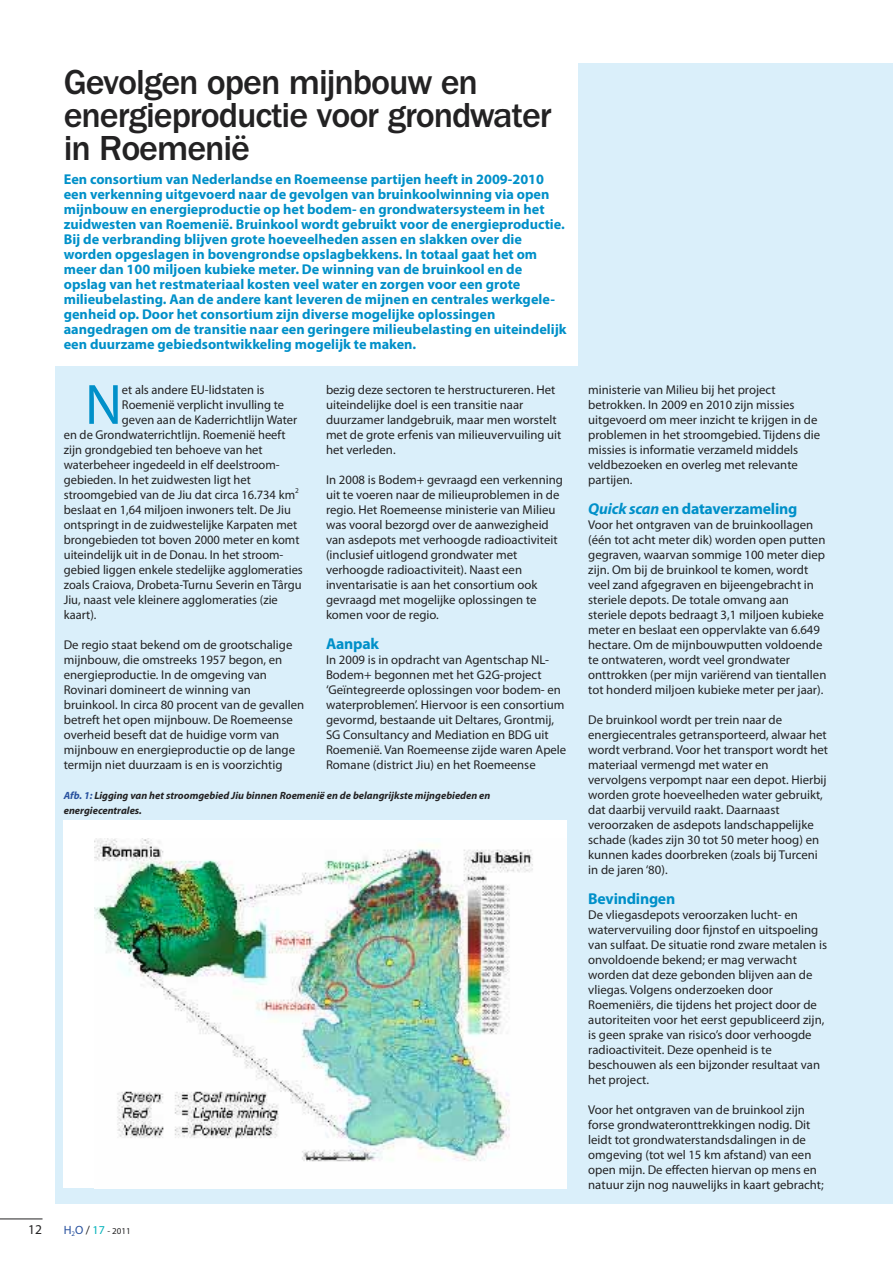
<style>
.page{position:relative;width:893px;height:1263px;background:#fff}
.page>*{position:absolute;margin:0;border:0;box-sizing:border-box;transform-origin:0 0}
.t1{font:57.3px "Myriad Pro";color:#0090c9}
.t2{font:500 36px/33px "ITC Franklin Gothic Std";letter-spacing:-.03em;color:#232223}
.t3{font:700 15.75px "Myriad Pro";letter-spacing:-.015em;color:#0090c9}
.t4{font:700 14.25px/15px "Myriad Pro";color:#0090c9}
.t5{font:13.5px "Myriad Pro";color:#232223}
.t6{font:12.75px/15px "Myriad Pro";color:#232223}
.t7{font:italic 700 10.5px/15px "Myriad Pro";color:#232223}
.t8{font:9px "Myriad Pro";color:#232223}
.s1{color:#28519e}
.s2{font-size:12px;color:#28519e}
.s3{font-size:12px}
.s4{font-size:12px;color:#00b2ba}
.s5{font-style:italic}
</style>
<div class="page">
<div style="left:55px;top:64px;width:838px;height:1140px;background:#daeffa"></div>
<div style="left:0;top:0;width:578px;height:366px;background:#fff"></div>
<div style="left:64px;top:821px;width:503px;height:367px;background:#fff"></div>
<img style="left:94px;top:839px;width:439px;height:323px">
<hr style="left:0;top:1219px;width:43px;height:1px;background:#232223">
<h2 class="t2" style="left:64px;top:69px;width:489px">Gevolgen open mijnbouw en energieproductie voor grondwater in Roemenië</h2>
<p class="t4" style="left:64px;top:173px;width:504px">Een consortium van Nederlandse en Roemeense partijen heeft in 2009-2010 een verkenning uitgevoerd naar de gevolgen van bruinkoolwinning via open mijnbouw en energieproductie op het bodem- en grondwatersysteem in het zuidwesten van Roemenië. Bruinkool wordt gebruikt voor de energieproductie.<br>Bij de verbranding blijven grote hoeveelheden assen en slakken over die worden opgeslagen in bovengrondse opslagbekkens. In totaal gaat het om meer dan 100 miljoen kubieke meter. De winning van de bruinkool en de opslag van het restmateriaal kosten veel water en zorgen voor een grote milieubelasting. Aan de andere kant leveren de mijnen en centrales werkgele&shy;genheid op. Door het consortium zijn diverse mogelijke oplossingen aangedragen om de transitie naar een geringere milieubelasting en uiteindelijk een duurzame gebiedsontwikkeling mogelijk te maken.</p>
<h1 class="t1" style="left:85px;top:383px;width:38px">N</h1>
<p class="t6" style="left:122px;top:383px;width:144px">et als andere EU-lidstaten is</p>
<p class="t6" style="left:326px;top:383px;width:237px">bezig deze sectoren te herstructureren. Het uiteindelijke doel is een transitie naar duurzamer landgebruik, maar men worstelt met de grote erfenis van milieuvervuiling uit het verleden.</p>
<p class="t6" style="left:326px;top:473px;width:238px">In 2008 is Bodem+ gevraagd een verkenning uit te voeren naar de milieuproblemen in de regio. Het Roemeense ministerie van Milieu was vooral bezorgd over de aanwezigheid van asdepots met verhoogde radioactiviteit (inclusief uitlogend grondwater met verhoogde radioactiviteit). Naast een inventarisatie is aan het consortium ook gevraagd met mogelijke oplossingen te komen voor de regio.</p>
<p class="t3" style="left:326px;top:638px;width:54px">Aanpak</p>
<p class="t6" style="left:326px;top:653px;width:242px">In 2009 is in opdracht van Agentschap NL-Bodem+ begonnen met het G2G-project ‘Geïntegreerde oplossingen voor bodem- en waterproblemen’. Hiervoor is een consortium gevormd, bestaande uit Deltares, Grontmij, SG Consultancy and Mediation en BDG uit Roemenië. Van Roemeense zijde waren Apele Romane (district Jiu) en het Roemeense</p>
<p class="t6" style="left:122px;top:398px;width:164px">Roemenië verplicht invulling te</p>
<p class="t6" style="left:122px;top:413px;width:177px">geven aan de Kaderrichtlijn Water</p>
<p class="t6" style="left:64px;top:428px;width:223px">en de Grondwaterrichtlijn. Roemenië heeft</p>
<p class="t6" style="left:64px;top:443px;width:200px">zijn grondgebied ten behoeve van het</p>
<p class="t6" style="left:64px;top:458px;width:217px">waterbeheer ingedeeld in elf deelstroom-</p>
<p class="t6" style="left:64px;top:473px;width:189px">gebieden. In het zuidwesten ligt het</p>
<p class="t6" style="left:64px;top:488px;width:237px">stroomgebied van de Jiu dat circa 16.734 km<sup>2</sup></p>
<p class="t6" style="left:64px;top:503px;width:229px">beslaat en 1,64 miljoen inwoners telt. De Jiu</p>
<p class="t6" style="left:64px;top:518px;width:235px">ontspringt in de zuidwestelijke Karpaten met</p>
<p class="t6" style="left:64px;top:533px;width:237px">brongebieden tot boven 2000 meter en komt</p>
<p class="t6" style="left:64px;top:548px;width:221px">uiteindelijk uit in de Donau. In het stroom-</p>
<p class="t6" style="left:64px;top:563px;width:241px">gebied liggen enkele stedelijke agglomeraties</p>
<p class="t6" style="left:64px;top:578px;width:239px">zoals Craiova, Drobeta-Turnu Severin en Târgu</p>
<p class="t6" style="left:64px;top:593px;width:216px">Jiu, naast vele kleinere agglomeraties (zie</p>
<p class="t6" style="left:64px;top:608px;width:34px">kaart).</p>
<p class="t6" style="left:64px;top:638px;width:242px">De regio staat bekend om de grootschalige mijnbouw, die omstreeks 1957 begon, en energieproductie. In de omgeving van Rovinari domineert de winning van bruinkool. In circa 80 procent van de gevallen betreft het open mijnbouw. De Roemeense overheid beseft dat de huidige vorm van mijnbouw en energieproductie op de lange termijn niet duurzaam is en is voorzichtig</p>
<p class="t7" style="left:64px;top:789px;width:428px"><span class="s1">Afb. 1:</span> Ligging van het stroomgebied Jiu binnen Roemenië en de belangrijkste mijngebieden en energiecentrales.</p>
<p class="t5" style="left:28px;top:1224px;width:15px">12</p>
<p class="t8" style="left:64px;top:1227px;width:68px"><span class="s2">H</span><sub>2</sub><span class="s2">O</span> <span class="s3">/</span> <span class="s4">17</span> - 2011</p>
<p class="t6" style="left:588px;top:383px;width:234px">ministerie van Milieu bij het project betrokken. In 2009 en 2010 zijn missies uitgevoerd om meer inzicht te krijgen in de problemen in het stroomgebied. Tijdens die missies is informatie verzameld middels veldbezoeken en overleg met relevante partijen.</p>
<p class="t3" style="left:588px;top:503px;width:211px"><span class="s5">Quick scan</span> en dataverzameling</p>
<p class="t6" style="left:588px;top:518px;width:240px">Voor het ontgraven van de bruinkoollagen (één tot acht meter dik) worden open putten gegraven, waarvan sommige 100 meter diep zijn. Om bij de bruinkool te komen, wordt veel zand afgegraven en bijeengebracht in steriele depots. De totale omvang aan steriele depots bedraagt 3,1 miljoen kubieke meter en beslaat een oppervlakte van 6.649 hectare. Om de mijnbouwputten voldoende te ontwateren, wordt veel grondwater onttrokken (per mijn variërend van tientallen tot honderd miljoen kubieke meter per jaar).</p>
<p class="t6" style="left:588px;top:713px;width:241px">De bruinkool wordt per trein naar de energiecentrales getransporteerd, alwaar het wordt verbrand. Voor het transport wordt het materiaal vermengd met water en vervolgens verpompt naar een depot. Hierbij worden grote hoeveelheden water gebruikt, dat daarbij vervuild raakt. Daarnaast veroorzaken de asdepots landschappelijke schade (kades zijn 30 tot 50 meter hoog) en kunnen kades doorbreken (zoals bij Turceni in de jaren ‘80).</p>
<p class="t3" style="left:588px;top:893px;width:89px">Bevindingen</p>
<p class="t6" style="left:588px;top:908px;width:240px">De vliegasdepots veroorzaken lucht- en watervervuiling door fijnstof en uitspoeling van sulfaat. De situatie rond zware metalen is onvoldoende bekend; er mag verwacht worden dat deze gebonden blijven aan de vliegas. Volgens onderzoeken door Roemeniërs, die tijdens het project door de autoriteiten voor het eerst gepubliceerd zijn, is geen sprake van risico’s door verhoogde radioactiviteit. Deze openheid is te beschouwen als een bijzonder resultaat van het project.</p>
<p class="t6" style="left:588px;top:1103px;width:237px">Voor het ontgraven van de bruinkool zijn forse grondwateronttrekkingen nodig. Dit leidt tot grondwaterstandsdalingen in de omgeving (tot wel 15 km afstand) van een open mijn. De effecten hiervan op mens en natuur zijn nog nauwelijks in kaart gebracht;</p>
</div>
